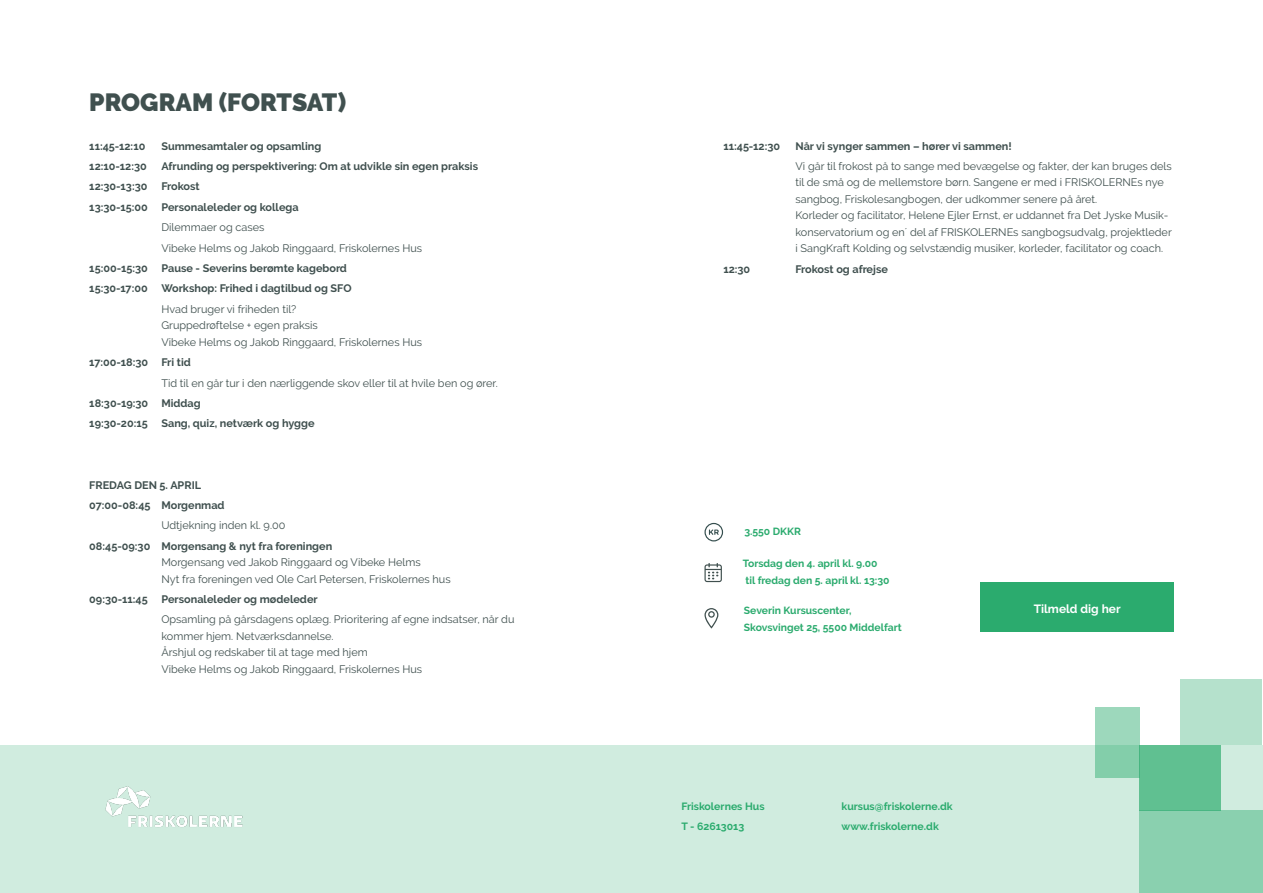
<style>
.page{position:relative;width:1263px;height:893px;background:#fff}
.page>*{position:absolute;margin:0;border:0;box-sizing:border-box;transform-origin:0 0}
.t1{font:900 24.9px "Raleway";color:#40504f}
.t2{font:700 11.85px "Raleway";color:#fff}
.t3{font:10.95px/16.5px "Raleway";color:#40504f}
.t4{font:700 10.95px "Raleway";color:#40504f}
.t5{font:700 10.5px/19.8px "Raleway";color:#2bab6e}
.t6{font:700 10.35px "Raleway";color:#2bab6e}
.s1{font-weight:700}
</style>
<div class="page">
<div style="left:1180px;top:679px;width:82px;height:66px;background:#b5e1cc"></div>
<div style="left:1095px;top:707px;width:44px;height:70px;background:#9dd8bc"></div>
<svg style="left:0;top:745px;width:1263px;height:147px;background:#c7e8d9"></svg>
<img style="left:90px;top:774px;width:171px;height:65px">
<svg style="left:704px;top:608px;width:14px;height:21px"></svg>
<svg style="left:704px;top:563px;width:18px;height:19px"></svg>
<svg style="left:704px;top:523px;width:19px;height:18px"></svg>
<div style="left:980px;top:582px;width:194px;height:50px;background:#2bab6e"></div>
<p class="t1" style="left:89px;top:87px;width:258px">PROGRAM (FORTSAT)</p>
<p class="t4" style="left:89px;top:139px;width:58px">11:45-12:10</p>
<p class="t4" style="left:161px;top:139px;width:161px">Summesamtaler og opsamling</p>
<p class="t4" style="left:89px;top:160px;width:59px">12:10-12:30</p>
<p class="t4" style="left:161px;top:160px;width:318px">Afrunding og perspektivering: Om at udvikle sin egen praksis</p>
<p class="t4" style="left:89px;top:180px;width:60px">12:30-13:30</p>
<p class="t4" style="left:161px;top:180px;width:40px">Frokost</p>
<p class="t4" style="left:89px;top:201px;width:211px">13:30-15:00 Personaleleder og kollega</p>
<p class="t3" style="left:161px;top:219px;width:104px">Dilemmaer og cases</p>
<p class="t3" style="left:161px;top:239px;width:262px">Vibeke Helms og Jakob Ringgaard, Friskolernes Hus</p>
<p class="t4" style="left:89px;top:262px;width:259px">15:00-15:30 Pause - Severins berømte kagebord</p>
<p class="t4" style="left:89px;top:282px;width:60px">15:30-17:00</p>
<p class="t4" style="left:161px;top:282px;width:192px">Workshop: Frihed i dagtilbud og SFO</p>
<p class="t3" style="left:161px;top:301px;width:136px">Hvad bruger vi friheden til?</p>
<p class="t3" style="left:161px;top:317px;width:158px">Gruppedrøftelse + egen praksis</p>
<p class="t3" style="left:161px;top:334px;width:262px">Vibeke Helms og Jakob Ringgaard, Friskolernes Hus</p>
<p class="t3" style="left:161px;top:352px;width:338px;line-height:20.4px;text-indent:-72px"><span class="s1">17:00-18:30 Fri tid<br></span>Tid til en går tur i den nærliggende skov eller til at hvile ben og ører.</p>
<p class="t4" style="left:89px;top:397px;width:113px">18:30-19:30 Middag</p>
<p class="t4" style="left:89px;top:417px;width:227px">19:30-20:15 Sang, quiz, netværk og hygge</p>
<p class="t4" style="left:89px;top:478px;width:113px">FREDAG DEN 5. APRIL</p>
<p class="t3" style="left:161px;top:495px;width:125px;line-height:20.4px;text-indent:-72px"><span class="s1">07:00-08:45 Morgenmad<br></span>Udtjekning inden kl. 9.00</p>
<p class="t3" style="left:161px;top:538px;width:291px;text-indent:-72px"><span class="s1">08:45-09:30 Morgensang &amp; nyt fra foreningen<br></span>Morgensang ved Jakob Ringgaard og Vibeke Helms<br>Nyt fra foreningen ved Ole Carl Petersen, Friskolernes hus</p>
<p class="t4" style="left:89px;top:593px;width:60px">09:30-11:45</p>
<p class="t4" style="left:161px;top:593px;width:158px">Personaleleder og mødeleder</p>
<p class="t3" style="left:161px;top:611px;width:355px">Opsamling på gårsdagens oplæg. Prioritering af egne indsatser, når du kommer hjem. Netværksdannelse.</p>
<p class="t3" style="left:161px;top:644px;width:208px">Årshjul og redskaber til at tage med hjem</p>
<p class="t3" style="left:161px;top:661px;width:262px">Vibeke Helms og Jakob Ringgaard, Friskolernes Hus</p>
<p class="t4" style="left:723px;top:139px;width:58px">11:45-12:30</p>
<p class="t4" style="left:795px;top:139px;width:218px">Når vi synger sammen – hører vi sammen!</p>
<p class="t3" style="left:795px;top:158px;width:378px">Vi går til frokost på to sange med bevægelse og fakter, der kan bruges dels til de små og de mellemstore børn. Sangene er med i FRISKOLERNEs nye sangbog, Friskolesangbogen, der udkommer senere på året.</p>
<p class="t3" style="left:795px;top:207px;width:378px">Korleder og facilitator, Helene Ejler Ernst, er uddannet fra Det Jyske Musik&shy;konservatorium og en´ del af FRISKOLERNEs sangbogsudvalg, projektleder i SangKraft Kolding og selvstændig musiker, korleder, facilitator og coach.</p>
<p class="t4" style="left:723px;top:263px;width:28px">12:30</p>
<p class="t4" style="left:795px;top:263px;width:94px">Frokost og afrejse</p>
<p class="t6" style="left:744px;top:526px;width:58px">3.550 DKKR</p>
<p class="t6" style="left:743px;top:558px;width:136px">Torsdag den 4. april kl. 9.00</p>
<p class="t6" style="left:746px;top:575px;width:146px">til fredag den 5. april kl. 13:30</p>
<p class="t6" style="left:744px;top:604px;width:109px">Severin Kursuscenter,</p>
<p class="t6" style="left:744px;top:621px;width:159px">Skovsvinget 25, 5500 Middelfart</p>
<p class="t5" style="left:681px;top:796px;width:85px">Friskolernes Hus<br>T - 62613013</p>
<p class="t5" style="left:841px;top:796px;width:113px">kursus@friskolerne.dk www.friskolerne.dk</p>
<p class="t2" style="left:1034px;top:602px;width:88px">Tilmeld dig her</p>
</div>
